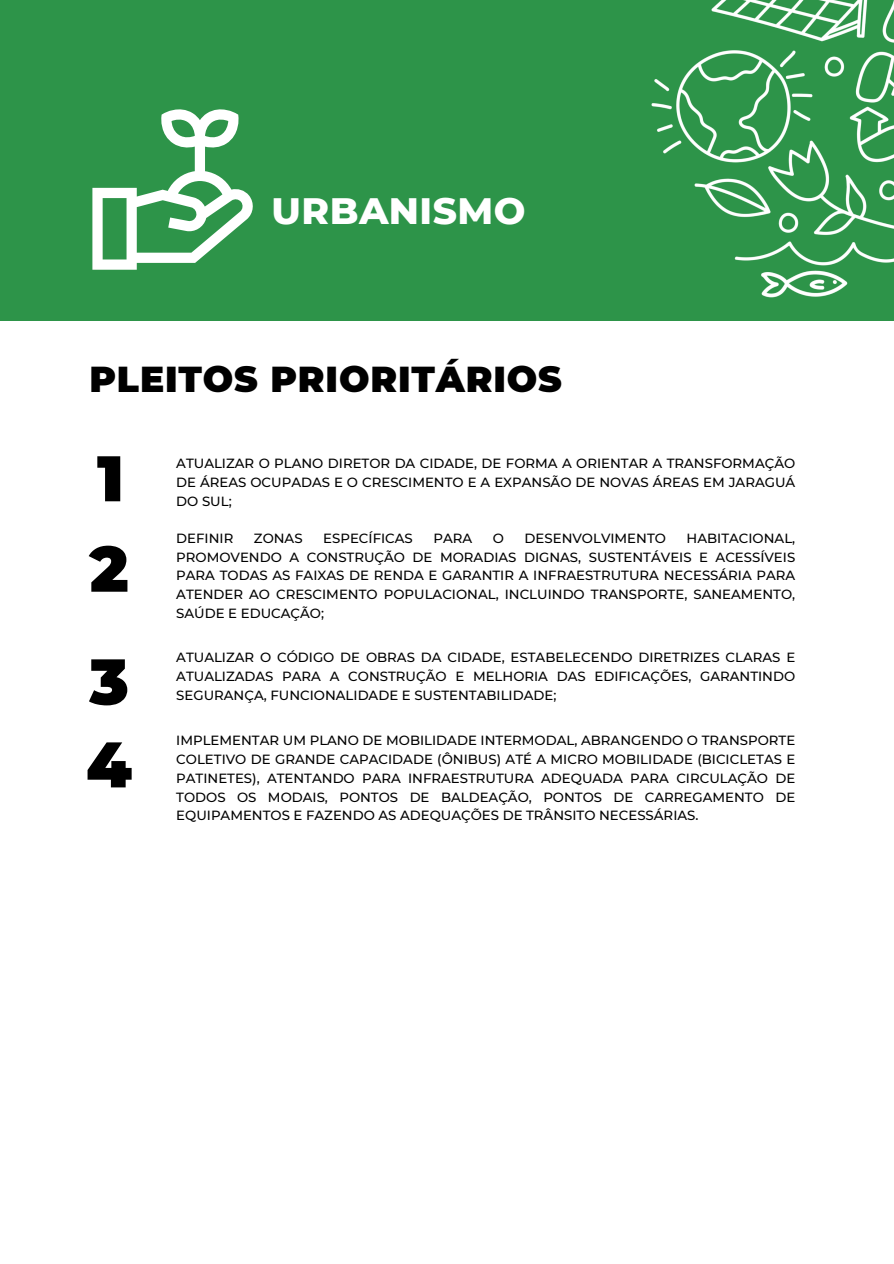
<style>
.page{position:relative;width:894px;height:1264px;background:#fff}
.page>*{position:absolute;margin:0;border:0;box-sizing:border-box;transform-origin:0 0}
.t1{font:900 64.35px/90.3px "Montserrat";color:#000}
.t2{font:800 37.5px "Montserrat";letter-spacing:.01em;color:#fff}
.t3{font:900 36px "Montserrat";letter-spacing:.025em;color:#000}
.t4{font:500 13.35px/18.9px "Montserrat";color:#000;text-align:justify}
</style>
<div class="page">
<div style="left:0;top:0;width:893px;height:1263px;background:#2d9449"></div>
<svg style="left:92px;top:109px;width:161px;height:161px"></svg>
<div style="left:0;top:322px;width:893px;height:941px;background:#fff"></div>
<img style="left:541px;top:0;width:352px;height:322px">
<h2 class="t2" style="left:271px;top:183px;width:255px">URBANISMO</h2>
<h3 class="t3" style="left:89px;top:352px;width:474px">PLEITOS PRIORITÁRIOS</h3>
<h1 class="t1" style="left:89px;top:429px;width:41px">1<br>2</h1>
<h1 class="t1" style="left:86px;top:636px;width:47px;line-height:82.9px">3<br>4</h1>
<p class="t4" style="left:176px;top:453px;width:620px">ATUALIZAR O PLANO DIRETOR DA CIDADE, DE FORMA A ORIENTAR A TRANSFORMAÇÃO DE ÁREAS OCUPADAS E O CRESCIMENTO E A EXPANSÃO DE NOVAS ÁREAS EM JARAGUÁ DO SUL;</p>
<p class="t4" style="left:176px;top:528px;width:59px">DEFINIR</p>
<p class="t4" style="left:254px;top:528px;width:50px">ZONAS</p>
<p class="t4" style="left:323px;top:528px;width:91px">ESPECÍFICAS</p>
<p class="t4" style="left:433px;top:528px;width:40px">PARA</p>
<p class="t4" style="left:492px;top:528px;width:13px">O</p>
<p class="t4" style="left:524px;top:528px;width:143px">DESENVOLVIMENTO</p>
<p class="t4" style="left:176px;top:528px;width:620px;text-indent:510px">HABITACIONAL, PROMOVENDO A CONSTRUÇÃO DE MORADIAS DIGNAS, SUSTENTÁVEIS E ACESSÍVEIS PARA TODAS AS FAIXAS DE RENDA E GARANTIR A INFRAESTRUTURA NECESSÁRIA PARA ATENDER AO CRESCIMENTO POPULACIONAL, INCLUINDO TRANSPORTE, SANEAMENTO, SAÚDE E EDUCAÇÃO;</p>
<p class="t4" style="left:176px;top:647px;width:620px">ATUALIZAR O CÓDIGO DE OBRAS DA CIDADE, ESTABELECENDO DIRETRIZES CLARAS E ATUALIZADAS PARA A CONSTRUÇÃO E MELHORIA DAS EDIFICAÇÕES, GARANTINDO SEGURANÇA, FUNCIONALIDADE E SUSTENTABILIDADE;</p>
<p class="t4" style="left:176px;top:730px;width:620px">IMPLEMENTAR UM PLANO DE MOBILIDADE INTERMODAL, ABRANGENDO O TRANSPORTE COLETIVO DE GRANDE CAPACIDADE (ÔNIBUS) ATÉ A MICRO MOBILIDADE (BICICLETAS E PATINETES), ATENTANDO PARA INFRAESTRUTURA ADEQUADA PARA CIRCULAÇÃO DE TODOS OS MODAIS, PONTOS DE BALDEAÇÃO, PONTOS DE CARREGAMENTO DE EQUIPAMENTOS E FAZENDO AS ADEQUAÇÕES DE TRÂNSITO NECESSÁRIAS.</p>
</div>
